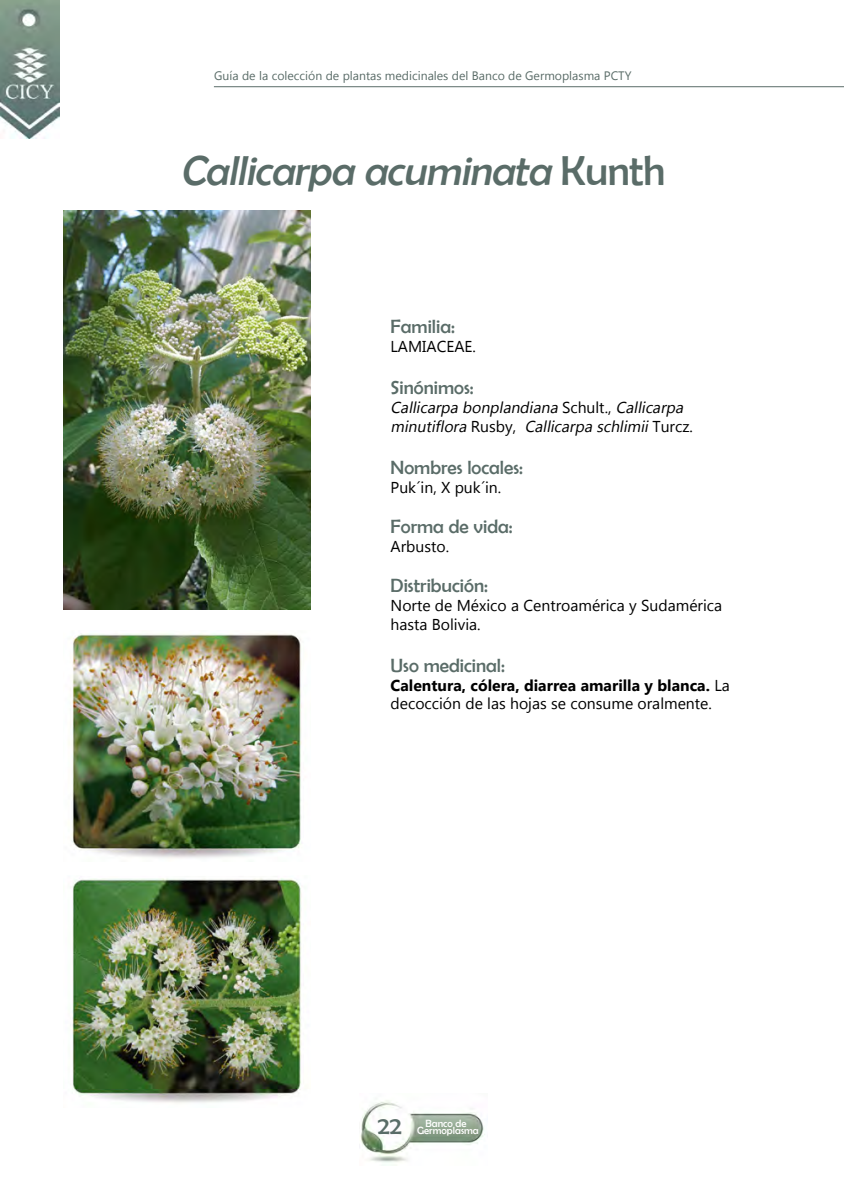
<style>
.page{position:relative;width:844px;height:1191px;background:#fff}
.page>*{position:absolute;margin:0;border:0;box-sizing:border-box;transform-origin:0 0}
.t1{font:italic 42px "Berlin Sans FB";color:#5a6c68}
.t2{font:24.5px "Berlin Sans FB";color:#5a6c68}
.t3{font:19.25px "Berlin Sans FB";color:#5a6c68}
.t4{font:15.75px/18.9px "Microsoft Tai Le";color:#000}
.t5{font:italic 15.75px/18.9px "Microsoft Tai Le";color:#000}
.t6{font:700 15.75px/18.9px "Microsoft Tai Le";color:#000}
.t7{font:12.25px "Microsoft Tai Le";color:#5a6c68}
.t8{font:10.5px "Berlin Sans FB";color:#fff}
.s1{font-style:normal}
.s2{font-weight:400}
</style>
<div class="page">
<img style="left:0;top:0;width:59px;height:139px">
<img style="left:359px;top:1100px;width:126px;height:63px">
<hr style="left:214px;top:86px;width:629px;height:1px;background:#5a6c68">
<img style="left:64px;top:211px;width:246px;height:399px">
<img style="left:68px;top:633px;width:234px;height:226px">
<img style="left:72px;top:878px;width:230px;height:225px">
<p class="t7" style="left:214px;top:69px;width:418px">Guía de la colección de plantas medicinales del Banco de Germoplasma PCTY</p>
<h1 class="t1" style="left:180px;top:148px;width:486px">Callicarpa acuminata <span class="s1">K u n t h</span></h1>
<p class="t3" style="left:390px;top:316px;width:66px">Familia:</p>
<p class="t4" style="left:390px;top:338px;width:87px">LAMIACEAE.</p>
<p class="t3" style="left:390px;top:377px;width:85px">Sinónimos:</p>
<p class="t5" style="left:390px;top:399px;width:304px">Callicarpa bonplandiana <span class="s1">S c h u l t . ,</span> Callicarpa minutiflora <span class="s1">R u s b y,</span> Callicarpa schlimii<span class="s1">T u r c z .</span></p>
<p class="t3" style="left:390px;top:457px;width:134px">Nombres locales:</p>
<p class="t4" style="left:390px;top:479px;width:112px">Puk´in, X puk´in.</p>
<p class="t3" style="left:390px;top:515px;width:124px">Forma de vida:</p>
<p class="t4" style="left:390px;top:538px;width:60px">Arbusto.</p>
<p class="t3" style="left:390px;top:574px;width:99px">Distribución:</p>
<p class="t4" style="left:390px;top:596px;width:333px">Norte de México a Centroamérica y Sudamérica hasta Bolivia.</p>
<p class="t3" style="left:390px;top:654px;width:116px">Uso medicinal:</p>
<p class="t6" style="left:390px;top:676px;width:340px">Calentura, cólera, diarrea amarilla y blanca. <span class="s2">La decocción de las hojas se consume oralmente.</span></p>
<h2 class="t2" style="left:378px;top:1112px;width:25px">22</h2>
<p class="t8" style="left:417px;top:1125px;width:63px">Germoplasma</p>
<p class="t8" style="left:425px;top:1117px;width:42px">Banco de</p>
</div>
